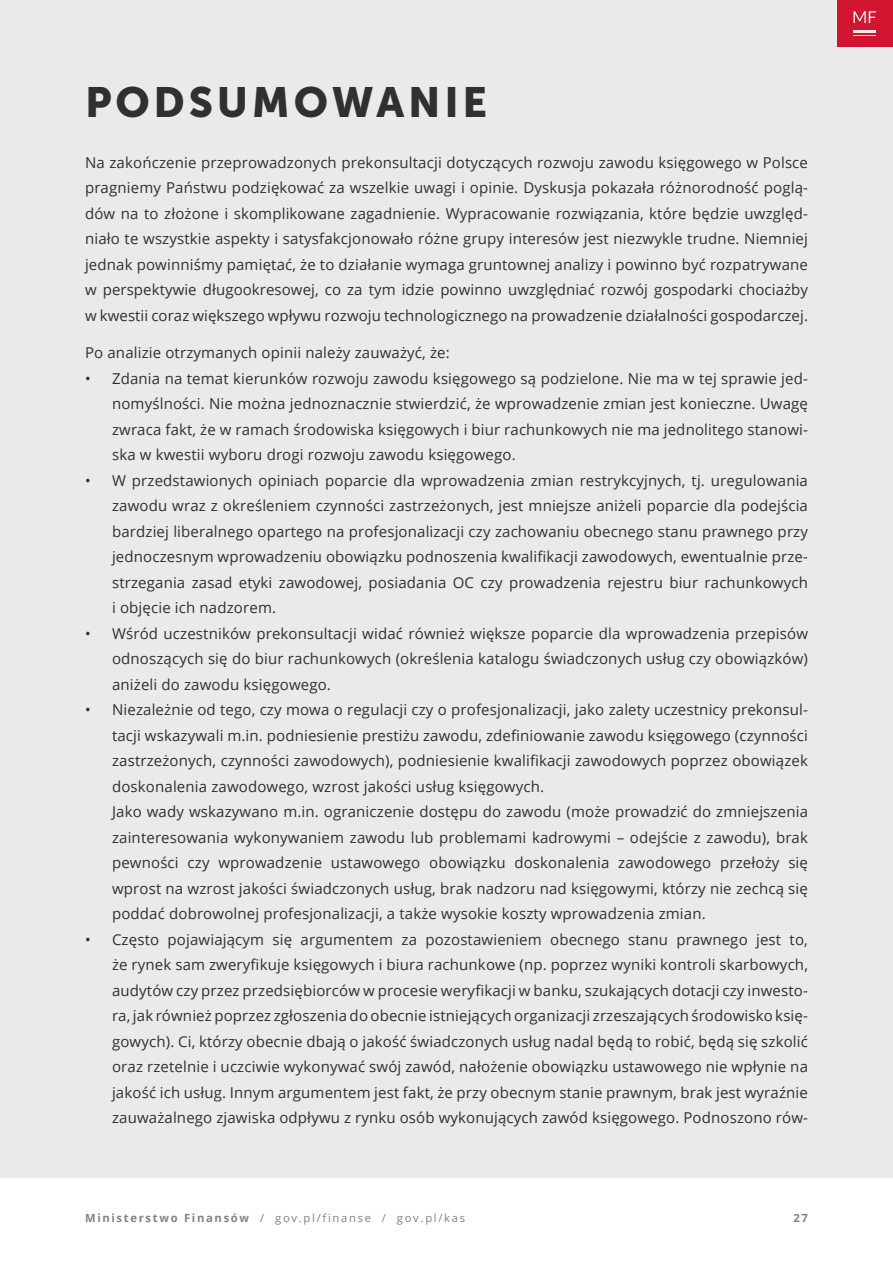
<style>
.page{position:relative;width:893px;height:1263px;background:#fff}
.page>*{position:absolute;margin:0;border:0;box-sizing:border-box;transform-origin:0 0}
.t1{font:42px "Museo Sans 900";letter-spacing:.09em;color:#312f30}
.t2{font:15px/25.5px "Open Sans";letter-spacing:.01em;color:#312f30;text-align:justify}
.t3{font:11.25px "Open Sans";letter-spacing:.15em;color:#808285}
.t4{font:700 11.25px "Open Sans";color:#808285}
.s1{font-weight:700}
</style>
<div class="page">
<div style="left:0;top:0;width:893px;height:1178px;background:#eaeaea"></div>
<h1 class="t1" style="left:85px;top:78px;width:404px">PODSUMOWANIE</h1>
<p class="t2" style="left:85px;top:149px;width:724px">Na zakończenie przeprowadzonych prekonsultacji dotyczących rozwoju zawodu księgowego w Polsce pragniemy Państwu podziękować za wszelkie uwagi i opinie. Dyskusja pokazała różnorodność poglą&shy;dów na to złożone i skomplikowane zagadnienie. Wypracowanie rozwiązania, które będzie uwzględ&shy;niało te wszystkie aspekty i satysfakcjonowało różne grupy interesów jest niezwykle trudne. Niemniej jednak powinniśmy pamiętać, że to działanie wymaga gruntownej analizy i powinno być rozpatrywane w perspektywie długookresowej, co za tym idzie powinno uwzględniać rozwój gospodarki chociażby w kwestii coraz większego wpływu rozwoju technologicznego na prowadzenie działalności gospodarczej.</p>
<p class="t2" style="left:85px;top:339px;width:366px">Po analizie otrzymanych opinii należy zauważyć, że:</p>
<p class="t2" style="left:112px;top:365px;width:697px;text-indent:-27px">• Zdania na temat kierunków rozwoju zawodu księgowego są podzielone. Nie ma w tej sprawie jed&shy;nomyślności. Nie można jednoznacznie stwierdzić, że wprowadzenie zmian jest konieczne. Uwagę zwraca fakt, że w ramach środowiska księgowych i biur rachunkowych nie ma jednolitego stanowi&shy;ska w kwestii wyboru drogi rozwoju zawodu księgowego.</p>
<p class="t2" style="left:112px;top:467px;width:697px;text-indent:-27px">• W przedstawionych opiniach poparcie dla wprowadzenia zmian restrykcyjnych, tj. uregulowania zawodu wraz z określeniem czynności zastrzeżonych, jest mniejsze aniżeli poparcie dla podejścia bardziej liberalnego opartego na profesjonalizacji czy zachowaniu obecnego stanu prawnego przy jednoczesnym wprowadzeniu obowiązku podnoszenia kwalifikacji zawodowych, ewentualnie prze&shy;strzegania zasad etyki zawodowej, posiadania OC czy prowadzenia rejestru biur rachunkowych i objęcie ich nadzorem.</p>
<p class="t2" style="left:112px;top:620px;width:697px;text-indent:-27px">• Wśród uczestników prekonsultacji widać również większe poparcie dla wprowadzenia przepisów odnoszących się do biur rachunkowych (określenia katalogu świadczonych usług czy obowiązków) aniżeli do zawodu księgowego.</p>
<p class="t2" style="left:112px;top:696px;width:697px;text-align:left;text-indent:-27px">• Niezależnie od tego, czy mowa o regulacji czy o profesjonalizacji, jako zalety uczestnicy prekonsul&shy;tacji wskazywali m.in. podniesienie prestiżu zawodu, zdefiniowanie zawodu księgowego (czynności zastrzeżonych, czynności zawodowych), podniesienie kwalifikacji zawodowych poprzez obowiązek doskonalenia zawodowego, wzrost jakości usług księgowych.<br>Jako wady wskazywano m.in. ograniczenie dostępu do zawodu (może prowadzić do zmniejszenia zainteresowania wykonywaniem zawodu lub problemami kadrowymi – odejście z zawodu), brak pewności czy wprowadzenie ustawowego obowiązku doskonalenia zawodowego przełoży się wprost na wzrost jakości świadczonych usług, brak nadzoru nad księgowymi, którzy nie zechcą się poddać dobrowolnej profesjonalizacji, a także wysokie koszty wprowadzenia zmian.</p>
<p class="t2" style="left:112px;top:926px;width:697px;text-indent:-27px">• Często pojawiającym się argumentem za pozostawieniem obecnego stanu prawnego jest to, że rynek sam zweryfikuje księgowych i biura rachunkowe (np. poprzez wyniki kontroli skarbowych, audytów czy przez przedsiębiorców w procesie weryfikacji w banku, szukających dotacji czy inwesto&shy;ra, jak również poprzez zgłoszenia do obecnie istniejących organizacji zrzeszających środowisko księ&shy;gowych). Ci, którzy obecnie dbają o jakość świadczonych usług nadal będą to robić, będą się szkolić oraz rzetelnie i uczciwie wykonywać swój zawód, nałożenie obowiązku ustawowego nie wpłynie na jakość ich usług. Innym argumentem jest fakt, że przy obecnym stanie prawnym, brak jest wyraźnie zauważalnego zjawiska odpływu z rynku osób wykonujących zawód księgowego. Podnoszono rów-</p>
<p class="t3" style="left:85px;top:1210px;width:382px"><span class="s1">Ministerstwo Finansów</span> / gov.pl/finanse / gov.pl/kas</p>
<p class="t4" style="left:793px;top:1210px;width:16px">27</p>
</div>
